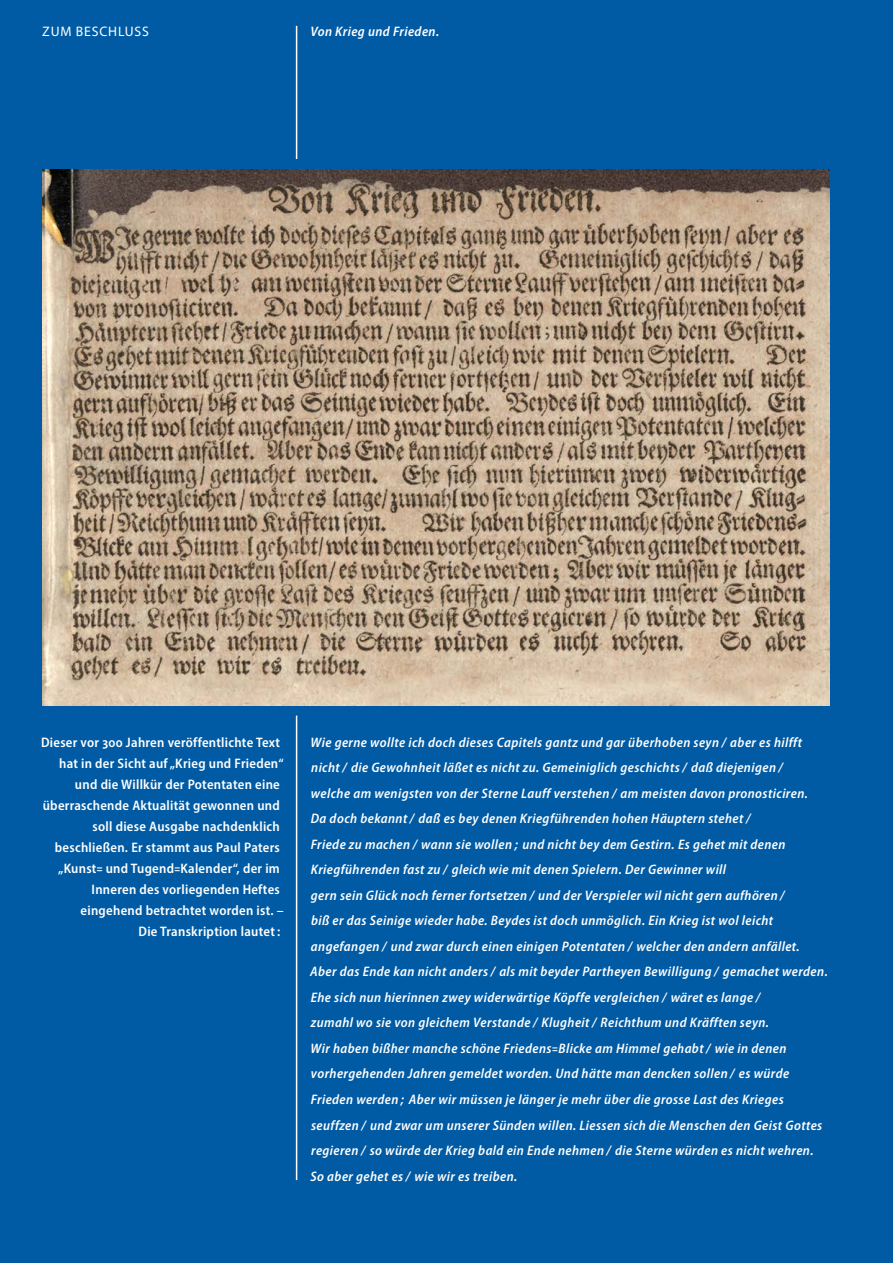
<style>
.page{position:relative;width:893px;height:1263px;background:#015ba4}
.page>*{position:absolute;margin:0;border:0;box-sizing:border-box;transform-origin:0 0}
.t1{font:italic 600 semi-condensed 13.8px/25.5px "Myriad Pro";letter-spacing:.03em;color:#fff}
.t2{font:600 semi-condensed 13.8px/21px "Myriad Pro";letter-spacing:.02em;color:#fff;text-align:right}
.t3{font:13.8px "Myriad Pro";letter-spacing:.06em;color:#fff}
</style>
<div class="page">
<hr style="left:296px;top:715px;width:1px;height:465px;background:#fff">
<hr style="left:296px;top:26px;width:1px;height:133px;background:#fff">
<img style="left:42px;top:170px;width:787px;height:535px">
<p class="t3" style="left:42px;top:23px;width:108px">ZUM BESCHLUSS</p>
<p class="t1" style="left:310px;top:18px;width:130px">Von Krieg und Frieden.</p>
<p class="t2" style="left:41px;top:732px;width:244px">Dieser vor 300 Jahren veröffentlichte Text hat in der Sicht auf „Krieg und Frieden“ und die Willkür der Potentaten eine überraschende Aktualität gewonnen und soll diese Ausgabe nachdenklich beschließen. Er stammt aus Paul Paters „Kunst= und Tugend=Kalender“, der im Inneren des vorliegenden Heftes eingehend betrachtet worden ist. –<br>Die Transkription lautet:</p>
<p class="t1" style="left:310px;top:729px;width:519px">Wie gerne wollte ich doch dieses Capitels gantz und gar überhoben seyn / aber es hilfft nicht / die Gewohnheit läßet es nicht zu. Gemeiniglich geschichts / daß diejenigen /<br>welche am wenigsten von der Sterne Lauff verstehen / am meisten davon pronosticiren.<br>Da doch bekannt / daß es bey denen Kriegführenden hohen Häuptern stehet /<br>Friede zu machen / wann sie wollen ; und nicht bey dem Gestirn. Es gehet mit denen Kriegführenden fast zu / gleich wie mit denen Spielern. Der Gewinner will<br>gern sein Glück noch ferner fortsetzen / und der Verspieler wil nicht gern aufhören /<br>biß er das Seinige wieder habe. Beydes ist doch unmöglich. Ein Krieg ist wol leicht angefangen / und zwar durch einen einigen Potentaten / welcher den andern anfället.<br>Aber das Ende kan nicht anders / als mit beyder Partheyen Bewilligung / gemachet werden.<br>Ehe sich nun hierinnen zwey widerwärtige Köpffe vergleichen / wäret es lange /<br>zumahl wo sie von gleichem Verstande / Klugheit / Reichthum und Kräfften seyn.<br>Wir haben bißher manche schöne Friedens=Blicke am Himmel gehabt / wie in denen vorhergehenden Jahren gemeldet worden. Und hätte man dencken sollen / es würde Frieden werden ; Aber wir müssen je länger je mehr über die grosse Last des Krieges seuffzen / und zwar um unserer Sünden willen. Liessen sich die Menschen den Geist Gottes regieren / so würde der Krieg bald ein Ende nehmen / die Sterne würden es nicht wehren.<br>So aber gehet es / wie wir es treiben.</p>
</div>
